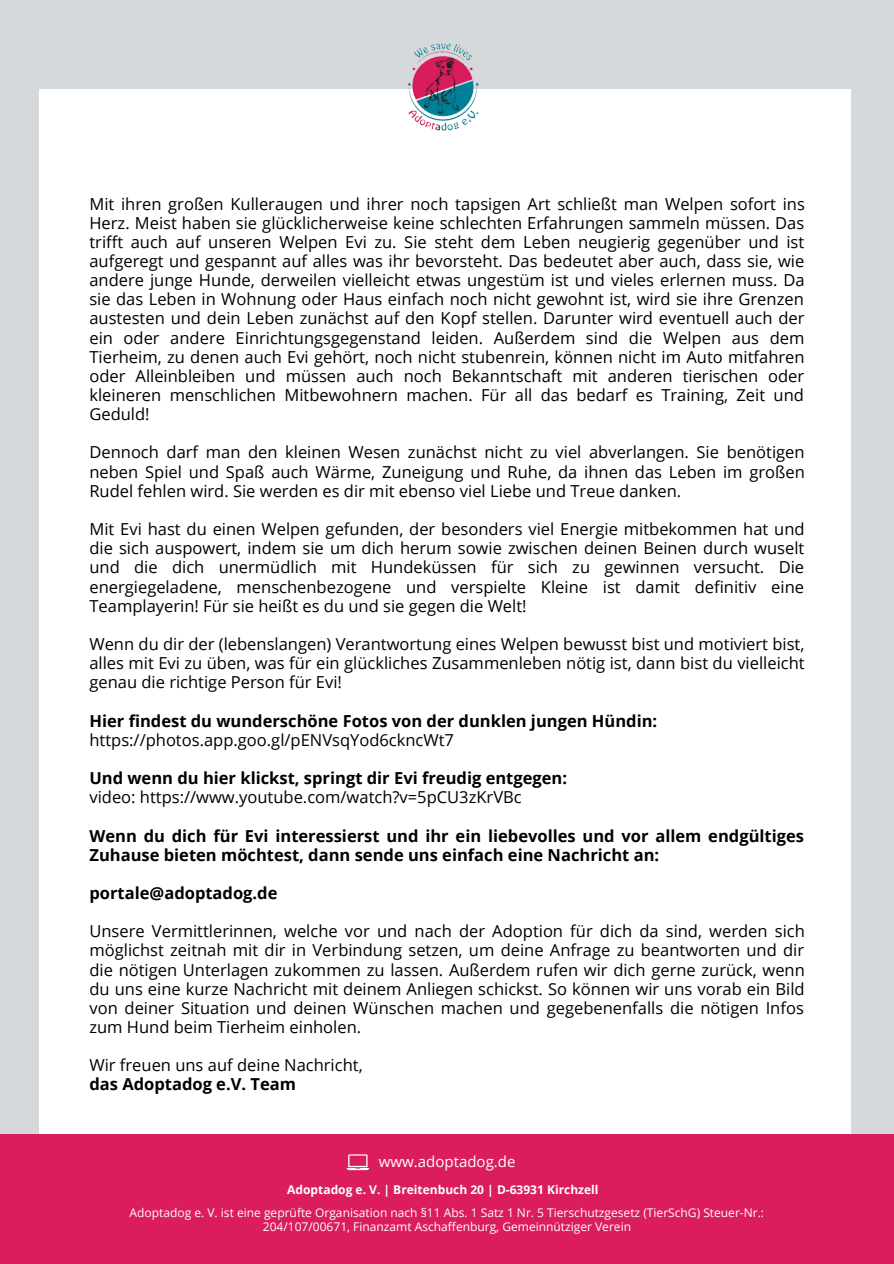
<style>
.page{position:relative;width:894px;height:1264px;background:#fff}
.page>*{position:absolute;margin:0;border:0;box-sizing:border-box;transform-origin:0 0}
.t1{font:16.5px/19.2px "Open Sans";color:#000;text-align:justify}
.t2{font:700 16.5px/19.2px "Open Sans";color:#000}
.t3{font:15px "Open Sans";color:#fff}
.t4{font:12px/14px "Open Sans";color:#fff;text-align:center}
.t5{font:700 12px "Open Sans";color:#fff}
</style>
<div class="page">
<div style="left:0;top:0;width:893px;height:1263px;background:#d5d9dc"></div>
<div style="left:39px;top:89px;width:811px;height:1174px;background:#fff"></div>
<img style="left:407px;top:43px;width:72px;height:88px">
<div style="left:0;top:1133px;width:893px;height:130px;background:#db1d5d"></div>
<svg style="left:346px;top:1154px;width:23px;height:16px"></svg>
<p class="t1" style="left:89px;top:193px;width:716px">Mit ihren großen Kulleraugen und ihrer noch tapsigen Art schließt man Welpen sofort ins Herz. Meist haben sie glücklicherweise keine schlechten Erfahrungen sammeln müssen. Das trifft auch auf unseren Welpen Evi zu. Sie steht dem Leben neugierig gegenüber und ist aufgeregt und gespannt auf alles was ihr bevorsteht. Das bedeutet aber auch, dass sie, wie andere junge Hunde, derweilen vielleicht etwas ungestüm ist und vieles erlernen muss. Da sie das Leben in Wohnung oder Haus einfach noch nicht gewohnt ist, wird sie ihre Grenzen austesten und dein Leben zunächst auf den Kopf stellen. Darunter wird eventuell auch der ein oder andere Einrichtungsgegenstand leiden. Außerdem sind die Welpen aus dem Tierheim, zu denen auch Evi gehört, noch nicht stubenrein, können nicht im Auto mitfahren oder Alleinbleiben und müssen auch noch Bekanntschaft mit anderen tierischen oder kleineren menschlichen Mitbewohnern machen. Für all das bedarf es Training, Zeit und Geduld!</p>
<p class="t1" style="left:89px;top:442px;width:716px">Dennoch darf man den kleinen Wesen zunächst nicht zu viel abverlangen. Sie benötigen neben Spiel und Spaß auch Wärme, Zuneigung und Ruhe, da ihnen das Leben im großen Rudel fehlen wird. Sie werden es dir mit ebenso viel Liebe und Treue danken.</p>
<p class="t1" style="left:89px;top:519px;width:716px">Mit Evi hast du einen Welpen gefunden, der besonders viel Energie mitbekommen hat und die sich auspowert, indem sie um dich herum sowie zwischen deinen Beinen durch wuselt und die dich unermüdlich mit Hundeküssen für sich zu gewinnen versucht. Die energiegeladene, menschenbezogene und verspielte Kleine ist damit definitiv eine Teamplayerin! Für sie heißt es du und sie gegen die Welt!</p>
<p class="t1" style="left:89px;top:634px;width:716px">Wenn du dir der (lebenslangen) Verantwortung eines Welpen bewusst bist und motiviert bist, alles mit Evi zu üben, was für ein glückliches Zusammenleben nötig ist, dann bist du vielleicht genau die richtige Person für Evi!</p>
<p class="t2" style="left:89px;top:710px;width:569px">Hier findest du wunderschöne Fotos von der dunklen jungen Hündin:</p>
<p class="t1" style="left:89px;top:729px;width:366px">https://photos.app.goo.gl/pENVsqYod6ckncWt7</p>
<p class="t2" style="left:89px;top:768px;width:479px">Und wenn du hier klickst, springt dir Evi freudig entgegen:</p>
<p class="t1" style="left:89px;top:787px;width:433px">video: https://www.youtube.com/watch?v=5pCU3zKrVBc</p>
<p class="t2" style="left:89px;top:825px;width:716px">Wenn du dich für Evi interessierst und ihr ein liebevolles und vor allem endgültiges<br>Zuhause bieten möchtest, dann sende uns einfach eine Nachricht an:</p>
<p class="t2" style="left:89px;top:883px;width:189px">portale@adoptadog.de</p>
<p class="t1" style="left:89px;top:921px;width:716px">Unsere Vermittlerinnen, welche vor und nach der Adoption für dich da sind, werden sich möglichst zeitnah mit dir in Verbindung setzen, um deine Anfrage zu beantworten und dir die nötigen Unterlagen zukommen zu lassen. Außerdem rufen wir dich gerne zurück, wenn du uns eine kurze Nachricht mit deinem Anliegen schickst. So können wir uns vorab ein Bild von deiner Situation und deinen Wünschen machen und gegebenenfalls die nötigen Infos zum Hund beim Tierheim einholen.</p>
<p class="t1" style="left:89px;top:1055px;width:275px">Wir freuen uns auf deine Nachricht,</p>
<p class="t2" style="left:89px;top:1074px;width:208px">das Adoptadog e.V. Team</p>
<p class="t3" style="left:379px;top:1151px;width:138px">www.adoptadog.de</p>
<p class="t5" style="left:287px;top:1181px;width:313px">Adoptadog e. V. | Breitenbuch 20 | D-63931 Kirchzell</p>
<p class="t4" style="left:130px;top:1205px;width:635px">Adoptadog e. V. ist eine geprüfte Organisation nach §11 Abs. 1 Satz 1 Nr. 5 Tierschutzgesetz (TierSchG) Steuer-Nr.:<br>204/107/00671, Finanzamt Aschaffenburg, Gemeinnütziger Verein</p>
</div>
